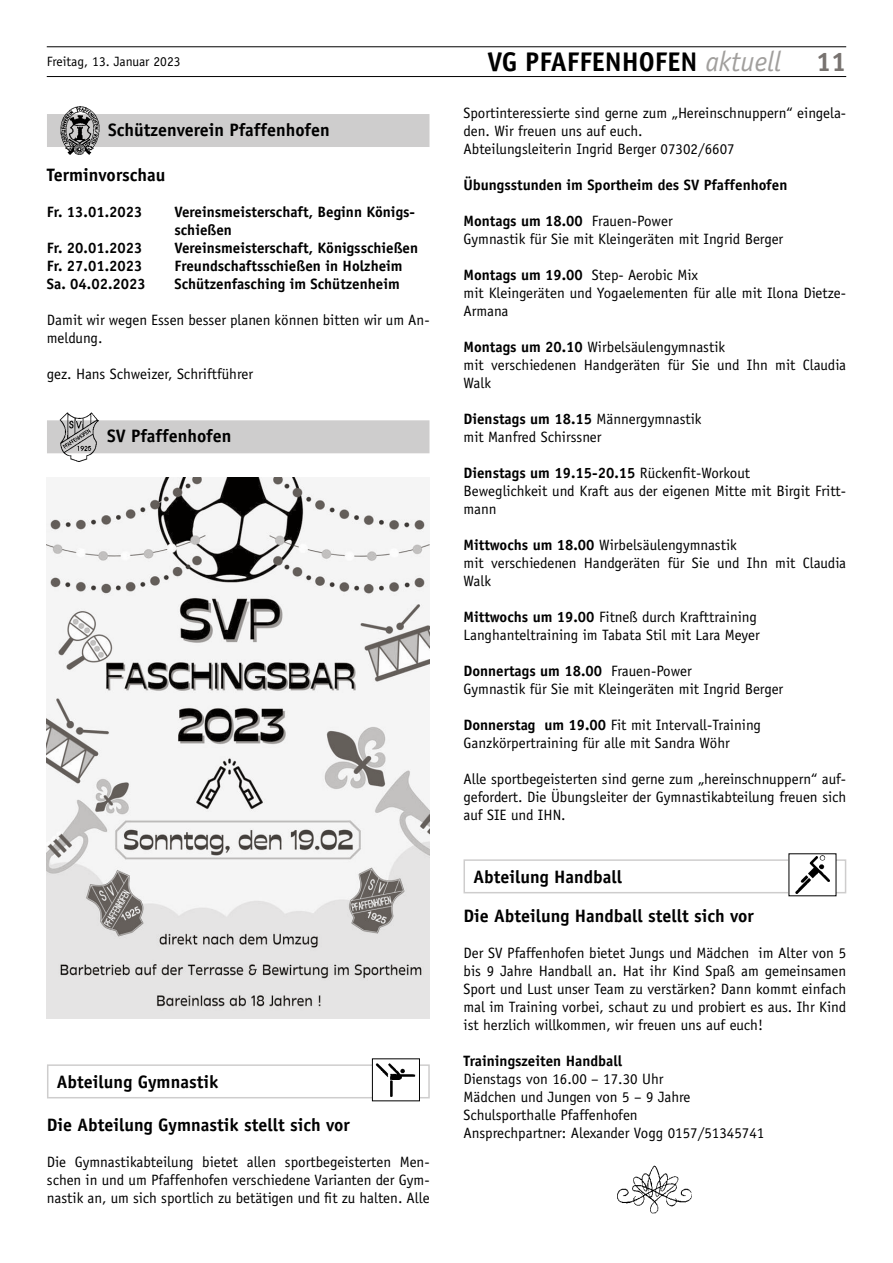
<style>
.page{position:relative;width:893px;height:1263px;background:#fff}
.page>*{position:absolute;margin:0;border:0;box-sizing:border-box;transform-origin:0 0}
.t1{font:700 27px "Officina Sans";color:#000}
.t2{font:700 27px "Officina Sans";color:#787370}
.t3{font:700 18px/39.6px "Officina Sans";color:#000}
.t4{font:15px/18px "Officina Sans";color:#000}
.t5{font:700 15px/18px "Officina Sans";color:#000}
.t6{font:13.5px "Officina Sans";color:#000}
.s1{font-weight:400;font-style:italic;font-size:28.35px;color:#a19f9d}
.s2{font-weight:700}
</style>
<div class="page">
<hr style="left:47px;top:76px;width:799px;height:1px;background:#000">
<hr style="left:47px;top:47px;width:799px;height:1px;background:#000">
<div style="left:463px;top:859px;width:383px;height:34px;border:2px solid #cecdcd"></div>
<img style="left:791px;top:855px;width:43px;height:39px">
<div style="left:47px;top:114px;width:382px;height:33px;background:#cecdcd"></div>
<img style="left:60px;top:106px;width:40px;height:49px">
<div style="left:47px;top:420px;width:382px;height:33px;background:#cecdcd"></div>
<img style="left:60px;top:412px;width:38px;height:49px">
<img style="left:47px;top:477px;width:383px;height:541px">
<div style="left:47px;top:1064px;width:383px;height:34px;border:2px solid #cecdcd"></div>
<div style="left:372px;top:1059px;width:47px;height:42px;background:#fff"></div>
<img style="left:375px;top:1063px;width:41px;height:34px">
<div style="left:372px;top:1058px;width:48px;height:43px;border:1px solid #000"></div>
<img style="left:617px;top:1165px;width:75px;height:48px">
<h1 class="t1" style="left:487px;top:45px;width:295px">VG PFAFFENHOFEN <span class="s1">aktuell</span></h1>
<p class="t6" style="left:47px;top:53px;width:135px">Freitag, 13. Januar 2023</p>
<h1 class="t2" style="left:816px;top:45px;width:32px">11</h1>
<p class="t4" style="left:463px;top:104px;width:384px">Sportinteressierte sind gerne zum „Hereinschnuppern“ eingela&shy;den. Wir freuen uns auf euch.<br>Abteilungsleiterin Ingrid Berger 07302/6607</p>
<p class="t5" style="left:463px;top:175px;width:325px">Übungsstunden im Sportheim des SV Pfaffenhofen</p>
<p class="t4" style="left:463px;top:212px;width:321px"><span class="s2">Montags um 18.00</span> Frauen-Power<br>Gymnastik für Sie mit Kleingeräten mit Ingrid Berger</p>
<p class="t4" style="left:463px;top:266px;width:384px"><span class="s2">Montags um 19.00</span> Step- Aerobic Mix<br>mit Kleingeräten und Yogaelementen für alle mit Ilona Dietze-<br>Armana</p>
<p class="t4" style="left:463px;top:338px;width:384px"><span class="s2">Montags um 20.10</span> Wirbelsäulengymnastik<br>mit verschiedenen Handgeräten für Sie und Ihn mit Claudia<br>Walk</p>
<p class="t4" style="left:463px;top:410px;width:240px"><span class="s2">Dienstags um 18.15</span> Männergymnastik mit Manfred Schirssner</p>
<p class="t4" style="left:463px;top:464px;width:384px"><span class="s2">Dienstags um 19.15-20.15</span> Rückenfit-Workout<br>Beweglichkeit und Kraft aus der eigenen Mitte mit Birgit Fritt&shy;mann</p>
<p class="t4" style="left:463px;top:536px;width:384px"><span class="s2">Mittwochs um 18.00</span> Wirbelsäulengymnastik<br>mit verschiedenen Handgeräten für Sie und Ihn mit Claudia<br>Walk</p>
<p class="t4" style="left:463px;top:608px;width:298px"><span class="s2">Mittwochs um 19.00</span> Fitneß durch Krafttraining<br>Langhanteltraining im Tabata Stil mit Lara Meyer</p>
<p class="t4" style="left:463px;top:662px;width:321px"><span class="s2">Donnertags um 18.00</span> Frauen-Power<br>Gymnastik für Sie mit Kleingeräten mit Ingrid Berger</p>
<p class="t4" style="left:463px;top:716px;width:299px"><span class="s2">Donnerstag um 19.00</span> Fit mit Intervall-Training<br>Ganzkörpertraining für alle mit Sandra Wöhr</p>
<p class="t4" style="left:463px;top:770px;width:384px;text-align:justify">Alle sportbegeisterten sind gerne zum „hereinschnuppern“ auf&shy;gefordert. Die Übungsleiter der Gymnastikabteilung freuen sich auf SIE und IHN.</p>
<p class="t3" style="left:108px;top:110px;width:223px">Schützenverein Pfaffenhofen</p>
<p class="t3" style="left:47px;top:154px;width:120px">Terminvorschau</p>
<p class="t5" style="left:47px;top:202px;width:97px">Fr. 13.01.2023</p>
<p class="t5" style="left:175px;top:202px;width:242px">Vereinsmeisterschaft, Beginn Königs&shy;schießen</p>
<p class="t5" style="left:47px;top:238px;width:97px">Fr. 20.01.2023</p>
<p class="t5" style="left:175px;top:238px;width:245px">Vereinsmeisterschaft, Königsschießen</p>
<p class="t5" style="left:47px;top:256px;width:97px">Fr. 27.01.2023</p>
<p class="t5" style="left:175px;top:256px;width:230px">Freundschaftsschießen in Holzheim</p>
<p class="t5" style="left:47px;top:274px;width:100px">Sa. 04.02.2023</p>
<p class="t5" style="left:175px;top:274px;width:227px">Schützenfasching im Schützenheim</p>
<p class="t4" style="left:47px;top:311px;width:384px">Damit wir wegen Essen besser planen können bitten wir um An&shy;meldung.</p>
<p class="t4" style="left:47px;top:365px;width:208px">gez. Hans Schweizer, Schriftführer</p>
<p class="t3" style="left:107px;top:416px;width:126px">SV Pfaffenhofen</p>
<p class="t3" style="left:57px;top:1061px;width:163px">Abteilung Gymnastik</p>
<p class="t3" style="left:47px;top:1105px;width:304px">Die Abteilung Gymnastik stellt sich vor</p>
<p class="t4" style="left:47px;top:1153px;width:384px;text-align:justify">Die Gymnastikabteilung bietet allen sportbegeisterten Men&shy;schen in und um Pfaffenhofen verschiedene Varianten der Gym&shy;nastik an, um sich sportlich zu betätigen und fit zu halten. Alle</p>
<p class="t3" style="left:463px;top:856px;width:292px;text-indent:10px">Abteilung Handball<br>Die Abteilung Handball stellt sich vor</p>
<p class="t4" style="left:463px;top:944px;width:384px;text-align:justify">Der SV Pfaffenhofen bietet Jungs und Mädchen im Alter von 5 bis 9 Jahre Handball an. Hat ihr Kind Spaß am gemeinsamen Sport und Lust unser Team zu verstärken? Dann kommt einfach mal im Training vorbei, schaut zu und probiert es aus. Ihr Kind ist herzlich willkommen, wir freuen uns auf euch!</p>
<p class="t5" style="left:463px;top:1052px;width:160px">Trainingszeiten Handball</p>
<p class="t4" style="left:463px;top:1070px;width:302px">Dienstags von 16.00 – 17.30 Uhr<br>Mädchen und Jungen von 5 – 9 Jahre Schulsporthalle Pfaffenhofen<br>Ansprechpartner: Alexander Vogg 0157/51345741</p>
</div>
